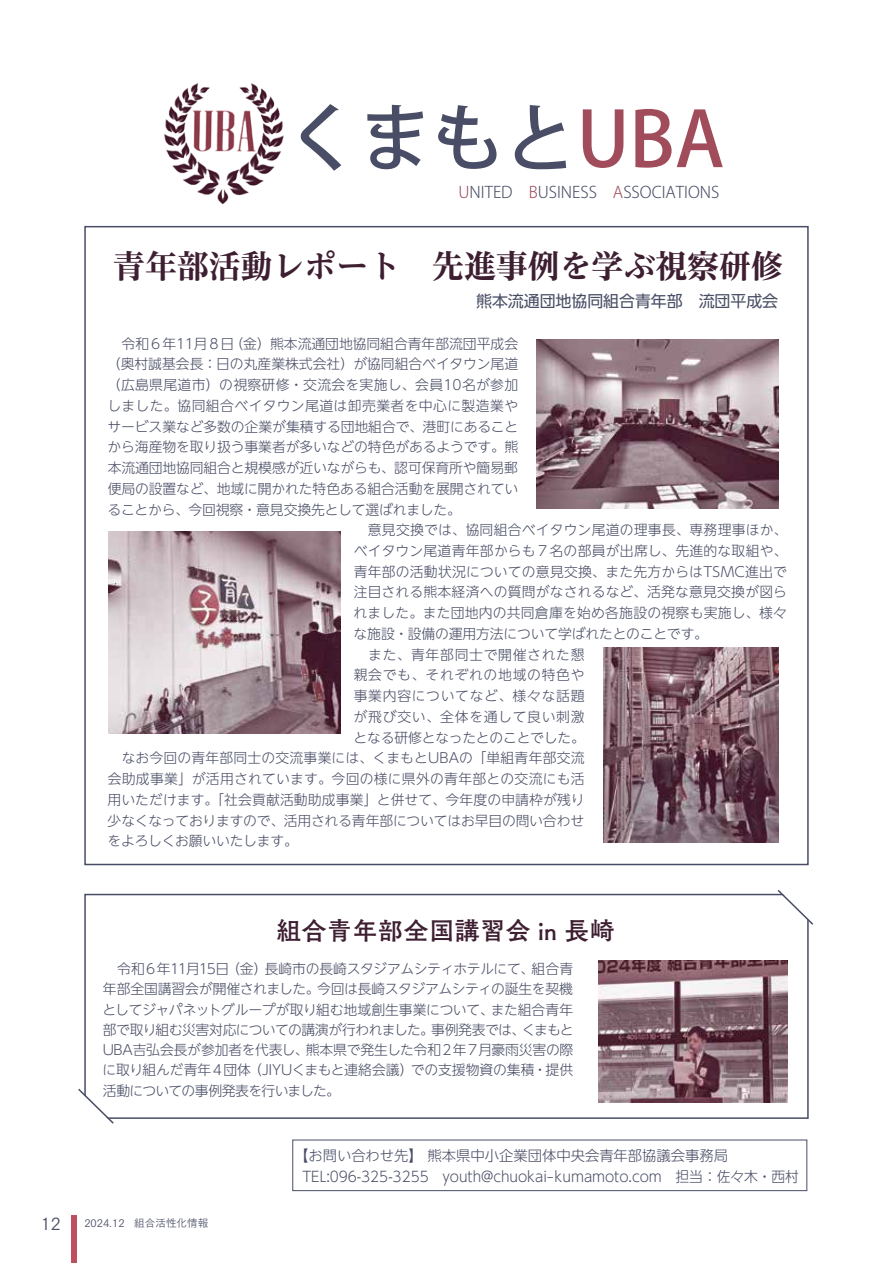
<style>
.page{position:relative;width:893px;height:1263px;background:#fff}
.page>*{position:absolute;margin:0;border:0;box-sizing:border-box;transform-origin:0 0}
.t1{font:500 72.6px "Koz Go Pr 6 N";color:#494d65}
.t2{font:700 expanded 31.95px "Reim Pro";color:#3e1e31}
.t3{font:25.5px "Tsuku Old Gothic Std B";color:#3e1e31}
.t4{font:16.95px "Tsuku Go Pr 5 R";color:#494d65}
.t5{font:300 15.9px "Koz Go Pr 6 N";color:#494d65}
.t6{font:15.9px "UD Shin Go NT Pro";letter-spacing:-.005em;color:#494d65}
.t7{font:300 14.4px/21.3px "UD Shin Go NT Pro";letter-spacing:-.005em;color:#494d65}
.t8{font:300 13.8px/20.2px "UD Shin Go NT Pro";letter-spacing:.005em;color:#494d65;text-align:justify}
.t9{font:300 13.8px "UD Shin Go NT Pro";letter-spacing:-.015em;color:#494d65}
.t10{font:300 13.8px "UD Shin Go NT Pro";letter-spacing:.05em;color:#494d65}
.t11{font:300 13.8px "UD Shin Go NT Pro";letter-spacing:.025em;color:#494d65}
.t12{font:300 13.8px "UD Shin Go NT Pro";letter-spacing:.03em;color:#494d65}
.t13{font:300 13.8px "UD Shin Go NT Pro";letter-spacing:-.02em;color:#494d65}
.t14{font:10.65px "Tsuku Go Pr 5 R";color:#494d65}
.s1{font-size:75.45px;color:#a14c5a}
.s2{color:#a04b5a}
</style>
<div class="page">
<div style="left:293px;top:1140px;width:514px;height:51px;border:1px solid #494d65"></div>
<img style="left:604px;top:648px;width:174px;height:195px">
<img style="left:598px;top:960px;width:190px;height:142px">
<img style="left:537px;top:340px;width:241px;height:168px">
<img style="left:108px;top:531px;width:232px;height:202px">
<img style="left:164px;top:83px;width:120px;height:122px">
<div style="left:84px;top:894px;width:725px;height:225px;border:2px solid #494d65"></div>
<svg style="left:776px;top:890px;width:38px;height:36px"></svg>
<svg style="left:78px;top:1087px;width:37px;height:37px"></svg>
<div style="left:72px;top:1215px;width:5px;height:48px;background:#be4f61"></div>
<h1 class="t1" style="left:286px;top:97px;width:440px">くまもと<span class="s1">UBA</span></h1>
<p class="t5" style="left:458px;top:184px;width:262px"><span class="s2">U</span>NITED　<span class="s2">B</span>USINESS　<span class="s2">A</span>SSOCIATIONS</p>
<h2 class="t2" style="left:113px;top:239px;width:671px">青年部活動レポート　先進事例を学ぶ視察研修</h2>
<p class="t6" style="left:476px;top:288px;width:304px">熊本流通団地協同組合青年部　流団平成会</p>
<p class="t8" style="left:108px;top:333px;width:412px">　令和６年11月８日（金）熊本流通団地協同組合青年部流団平成会</p>
<p class="t8" style="left:107px;top:354px;width:413px">（奥村誠基会長：日の丸産業株式会社）が協同組合ベイタウン尾道</p>
<p class="t11" style="left:107px;top:374px;width:413px">（広島県尾道市）の視察研修・交流会を実施し、会員10名が参加</p>
<p class="t12" style="left:107px;top:394px;width:412px">しました。協同組合ベイタウン尾道は卸売業者を中心に製造業や</p>
<p class="t8" style="left:108px;top:416px;width:412px">サービス業など多数の企業が集積する団地組合で、港町にあること</p>
<p class="t8" style="left:108px;top:436px;width:412px">から海産物を取り扱う事業者が多いなどの特色があるようです。熊</p>
<p class="t8" style="left:108px;top:457px;width:412px">本流通団地協同組合と規模感が近いながらも、認可保育所や簡易郵</p>
<p class="t8" style="left:108px;top:478px;width:412px">便局の設置など、地域に開かれた特色ある組合活動を展開されてい</p>
<p class="t9" style="left:108px;top:498px;width:355px">ることから、今回視察・意見交換先として選ばれました。</p>
<p class="t8" style="left:354px;top:519px;width:435px">　意見交換では、協同組合ベイタウン尾道の理事長、専務理事ほか、</p>
<p class="t8" style="left:354px;top:540px;width:435px">ベイタウン尾道青年部からも７名の部員が出席し、先進的な取組や、</p>
<p class="t8" style="left:354px;top:561px;width:435px">青年部の活動状況についての意見交換、また先方からはTSMC進出で</p>
<p class="t8" style="left:354px;top:582px;width:435px">注目される熊本経済への質問がなされるなど、活発な意見交換が図ら</p>
<p class="t8" style="left:354px;top:602px;width:435px">れました。また団地内の共同倉庫を始め各施設の視察も実施し、様々</p>
<p class="t8" style="left:354px;top:623px;width:356px">な施設・設備の運用方法について学ばれたとのことです。</p>
<p class="t10" style="left:354px;top:643px;width:232px">　また、青年部同士で開催された懇</p>
<p class="t10" style="left:354px;top:664px;width:232px">親会でも、それぞれの地域の特色や</p>
<p class="t10" style="left:354px;top:685px;width:232px">事業内容についてなど、様々な話題</p>
<p class="t10" style="left:354px;top:705px;width:232px">が飛び交い、全体を通して良い刺激</p>
<p class="t13" style="left:354px;top:726px;width:233px">となる研修となったとのことでした。</p>
<p class="t8" style="left:108px;top:747px;width:478px">　なお今回の青年部同士の交流事業には、くまもとUBAの「単組青年部交流</p>
<p class="t8" style="left:108px;top:768px;width:478px">会助成事業」が活用されています。今回の様に県外の青年部との交流にも活</p>
<p class="t8" style="left:108px;top:789px;width:479px">用いただけます。「社会貢献活動助成事業」と併せて、今年度の申請枠が残り</p>
<p class="t9" style="left:108px;top:809px;width:478px">少なくなっておりますので、活用される青年部についてはお早目の問い合わせ</p>
<p class="t9" style="left:108px;top:830px;width:192px">をよろしくお願いいたします。</p>
<h3 class="t3" style="left:276px;top:911px;width:341px">組合青年部全国講習会 in 長崎</h3>
<p class="t8" style="left:103px;top:958px;width:473px">　令和６年11月15日（金）長崎市の長崎スタジアムシティホテルにて、組合青年部全国講習会が開催されました。今回は長崎スタジアムシティの誕生を契機としてジャパネットグループが取り組む地域創生事業について、また組合青年部で取り組む災害対応についての講演が行われました。事例発表では、くまもとUBA吉弘会長が参加者を代表し、熊本県で発生した令和２年７月豪雨災害の際に取り組んだ青年４団体（JIYUくまもと連絡会議）での支援物資の集積・提供活動についての事例発表を行いました。</p>
<p class="t4" style="left:41px;top:1209px;width:21px">12</p>
<p class="t14" style="left:84px;top:1214px;width:126px">2024.12 組合活性化情報</p>
<p class="t7" style="left:302px;top:1144px;width:498px;text-indent:-8px">【お問い合わせ先】 熊本県中小企業団体中央会青年部協議会事務局<br>TEL:096-325-3255　youth@chuokai-kumamoto.com　担当：佐々木・西村</p>
</div>
